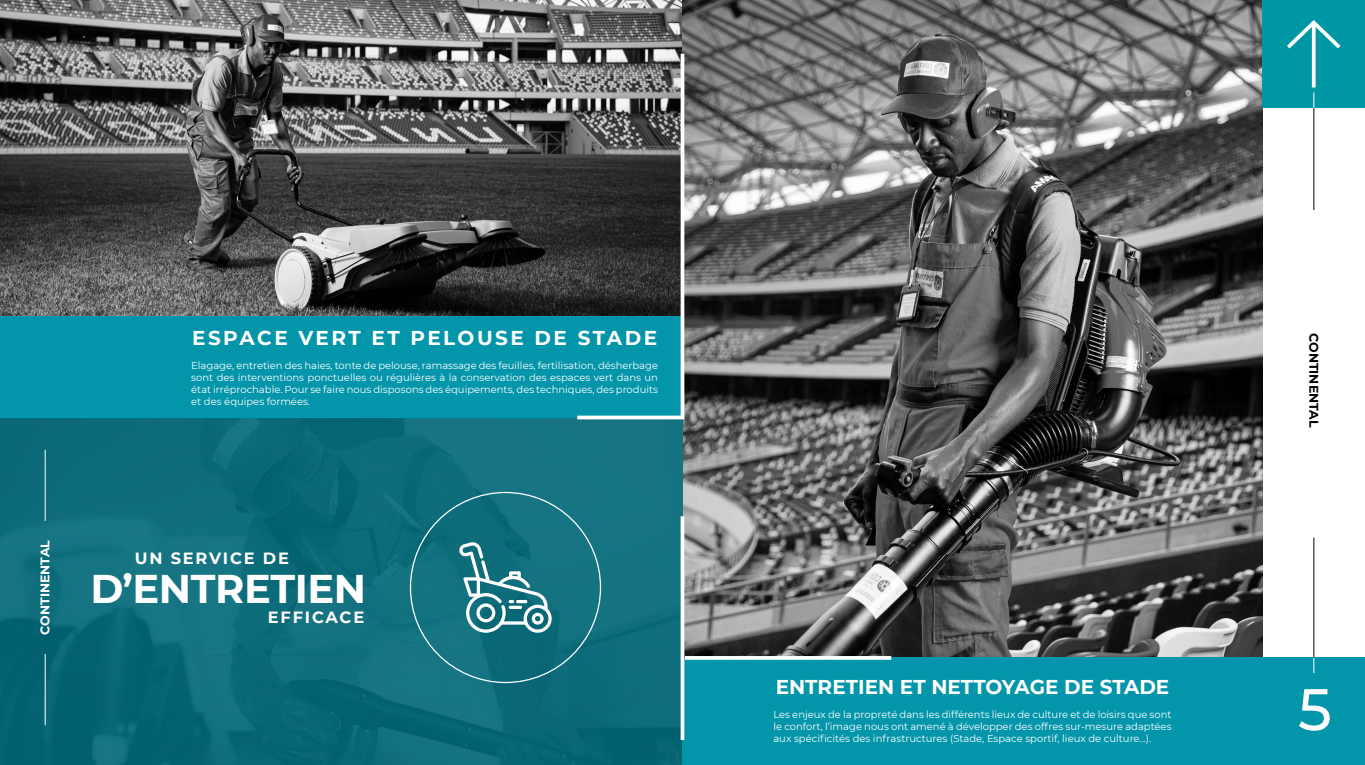
<style>
.page{position:relative;width:1365px;height:765px;background:#fff}
.page>*{position:absolute;margin:0;border:0;box-sizing:border-box;transform-origin:0 0}
.t1{font:500 58.75px "Montserrat";color:#fff}
.t2{font:700 40px "Montserrat";letter-spacing:-.01em;color:#fff}
.t3{font:700 20px "Montserrat";letter-spacing:.005em;color:#fff}
.t4{font:700 20px "Montserrat";letter-spacing:.125em;color:#fff}
.t5{font:700 16.25px "Montserrat";letter-spacing:.11em;color:#fff}
.t6{font:700 12.5px "Montserrat";color:#000}
.t7{font:700 12.5px "Montserrat";color:#fff}
.t8{font:10px/12px "Montserrat";color:#fff;text-align:justify}
</style>
<div class="page">
<img style="left:0;top:0;width:682px;height:316px">
<img style="left:682px;top:0;width:580px;height:658px">
<div style="left:1262px;top:658px;width:103px;height:107px;background:#0395aa"></div>
<hr style="left:1314px;top:108px;width:1px;height:102px;background:#000">
<hr style="left:1314px;top:538px;width:1px;height:120px;background:#000">
<svg style="left:1314px;top:658px;width:1px;height:15px"></svg>
<div style="left:0;top:418px;width:682px;height:347px;background:linear-gradient(to bottom,#14727f,#0b6977)"></div>
<div style="left:0;top:316px;width:682px;height:102px;background:#0395aa"></div>
<div style="left:682px;top:658px;width:580px;height:107px;background:#0395aa"></div>
<hr style="left:45px;top:654px;width:1px;height:71px;background:#fff">
<hr style="left:45px;top:450px;width:1px;height:71px;background:#fff">
<svg style="left:459px;top:542px;width:93px;height:91px"></svg>
<hr style="left:681px;top:54px;width:3px;height:364px;background:#fff">
<hr style="left:681px;top:516px;width:3px;height:224px;background:#fff">
<svg style="left:685px;top:656px;width:206px;height:4px"></svg>
<hr style="left:577px;top:416px;width:107px;height:3px;background:#fff">
<div style="left:1262px;top:0;width:103px;height:108px;background:#0097a5"></div>
<svg style="left:1287px;top:20px;width:54px;height:32px"></svg>
<svg style="left:1312px;top:23px;width:4px;height:64px"></svg>
<svg style="left:1314px;top:92px;width:1px;height:16px"></svg>
<h3 class="t4" style="left:192px;top:323px;width:467px">ESPACE VERT ET PELOUSE DE STADE</h3>
<p class="t8" style="left:191px;top:359px;width:468px">Elagage, entretien des haies, tonte de pelouse, ramassage des feuilles, fertilisation, désherbage sont des interventions ponctuelles ou régulières à la conservation des espaces vert dans un état irréprochable. Pour se faire nous disposons des équipements, des techniques, des produits et des équipes formées.</p>
<p class="t7" style="left:36px;top:635px;width:96px;rotate:-90deg">CONTINENTAL</p>
<h3 class="t5" style="left:135px;top:547px;width:156px">UN SERVICE DE</h3>
<h2 class="t2" style="left:91px;top:560px;width:277px">D’ENTRETIEN</h2>
<h3 class="t5" style="left:268px;top:606px;width:98px">EFFICACE</h3>
<h3 class="t3" style="left:776px;top:673px;width:395px">ENTRETIEN ET NETTOYAGE DE STADE</h3>
<p class="t8" style="left:773px;top:708px;width:400px">Les enjeux de la propreté dans les différents lieux de culture et de loisirs que sont le confort, l’image nous ont amené à développer des offres sur-mesure adaptées aux spécificités des infrastructures (Stade, Espace sportif, lieux de culture...).</p>
<p class="t6" style="left:1323px;top:333px;width:96px;rotate:90deg">CONTINENTAL</p>
<h1 class="t1" style="left:1298px;top:668px;width:35px">5</h1>
</div>
